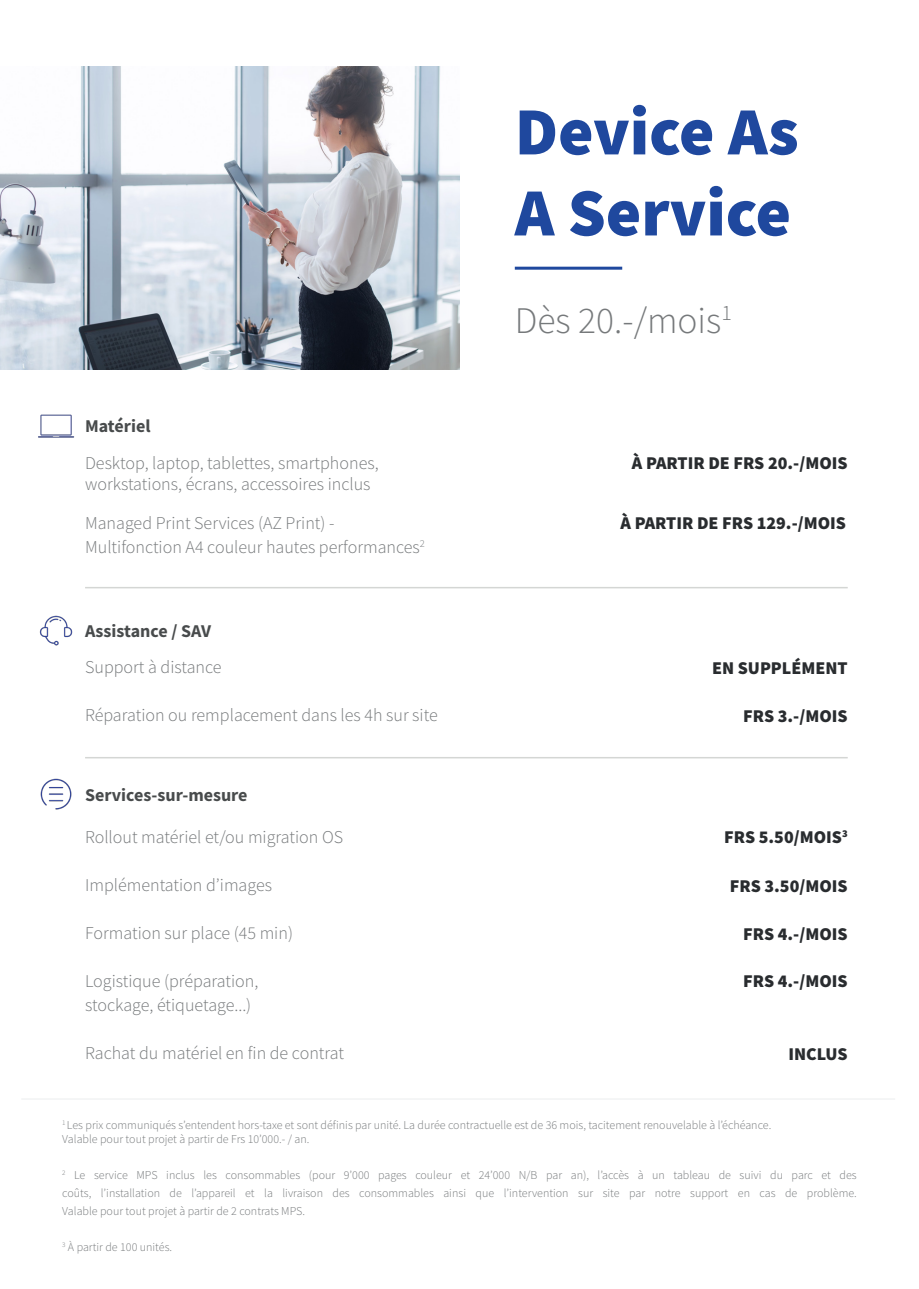
<style>
.page{position:relative;width:919px;height:1289px;background:#fff}
.page>*{position:absolute;margin:0;border:0;box-sizing:border-box;transform-origin:0 0}
.t1{font:900 67.5px "Source Sans Pro";color:#1f489e}
.t2{font:300 37.5px "Source Sans Pro";color:#76797b}
.t3{font:300 18px/21.6px "Source Sans Pro";color:#76797b}
.t4{font:900 18px "Source Sans Pro";color:#292c2f}
.t5{font:700 18px "Source Sans Pro";color:#484b4c}
.t6{font:300 12px/18px "Source Sans Pro";color:#76797b;text-align:justify}
</style>
<div class="page">
<img style="left:0;top:67px;width:459px;height:303px">
<hr style="left:514px;top:267px;width:108px;height:3px;background:#1f489e">
<hr style="left:85px;top:587px;width:762px;height:1px;background:#d4d6d4">
<hr style="left:85px;top:757px;width:762px;height:1px;background:#d4d6d4">
<img style="left:40px;top:778px;width:32px;height:32px">
<img style="left:39px;top:615px;width:33px;height:31px">
<img style="left:38px;top:414px;width:36px;height:24px">
<hr style="left:21px;top:1098px;width:874px;height:1px;background:#edeff0">
<p class="t1" style="left:514px;top:85px;width:285px">Device As</p>
<p class="t1" style="left:514px;top:166px;width:278px">A Service</p>
<p class="t5" style="left:85px;top:414px;width:67px">Matériel</p>
<p class="t3" style="left:85px;top:452px;width:295px">Desktop, laptop, tablettes, smartphones, workstations, écrans, accessoires inclus</p>
<p class="t2" style="left:514px;top:297px;width:218px">Dès 20.-/mois<sup>1</sup></p>
<p class="t4" style="left:632px;top:450px;width:217px">À PARTIR DE FRS 20.-/MOIS</p>
<p class="t3" style="left:85px;top:512px;width:251px">Managed Print Services (AZ Print) -</p>
<p class="t4" style="left:620px;top:511px;width:227px">À PARTIR DE FRS 129.-/MOIS</p>
<p class="t3" style="left:85px;top:536px;width:341px">Multifonction A4 couleur hautes performances<sup>2</sup></p>
<p class="t5" style="left:85px;top:619px;width:127px">Assistance / SAV</p>
<p class="t3" style="left:85px;top:656px;width:138px">Support à distance</p>
<p class="t3" style="left:85px;top:704px;width:354px">Réparation ou remplacement dans les 4h sur site</p>
<p class="t5" style="left:85px;top:783px;width:164px">Services-sur-mesure</p>
<p class="t3" style="left:85px;top:825px;width:259px">Rollout matériel et/ou migration OS</p>
<p class="t3" style="left:85px;top:873px;width:188px">Implémentation d’images</p>
<p class="t3" style="left:85px;top:921px;width:209px">Formation sur place (45 min)</p>
<p class="t3" style="left:85px;top:969px;width:175px">Logistique (préparation,</p>
<p class="t3" style="left:85px;top:993px;width:168px">stockage, étiquetage...)</p>
<p class="t3" style="left:85px;top:1041px;width:260px">Rachat du matériel en fin de contrat</p>
<p class="t4" style="left:712px;top:656px;width:137px">EN SUPPLÉMENT</p>
<p class="t4" style="left:743px;top:703px;width:106px">FRS 3.-/MOIS</p>
<p class="t4" style="left:724px;top:824px;width:125px">FRS 5.50/MOIS<sup>3</sup></p>
<p class="t4" style="left:730px;top:873px;width:119px">FRS 3.50/MOIS</p>
<p class="t4" style="left:743px;top:921px;width:106px">FRS 4.-/MOIS</p>
<p class="t4" style="left:743px;top:968px;width:106px">FRS 4.-/MOIS</p>
<p class="t4" style="left:788px;top:1041px;width:61px">INCLUS</p>
<p class="t6" style="left:62px;top:1115px;width:710px"><sup>1</sup> Les prix communiqués s’entendent hors-taxe et sont définis par unité. La durée contractuelle est de 36 mois, tacitement renouvelable à l’échéance.</p>
<p class="t6" style="left:62px;top:1130px;width:248px">Valable pour tout projet à partir de Frs 10’000.- / an.</p>
<p class="t6" style="left:62px;top:1166px;width:796px"><sup>2</sup> Le service MPS inclus les consommables (pour 9’000 pages couleur et 24’000 N/B par an), l’accès à un tableau de suivi du parc et des coûts, l’installation de l’appareil et la livraison des consommables ainsi que l’intervention sur site par notre support en cas de problème.<br>Valable pour tout projet à partir de 2 contrats MPS.</p>
<p class="t6" style="left:62px;top:1238px;width:111px"><sup>3</sup> À partir de 100 unités.</p>
</div>
